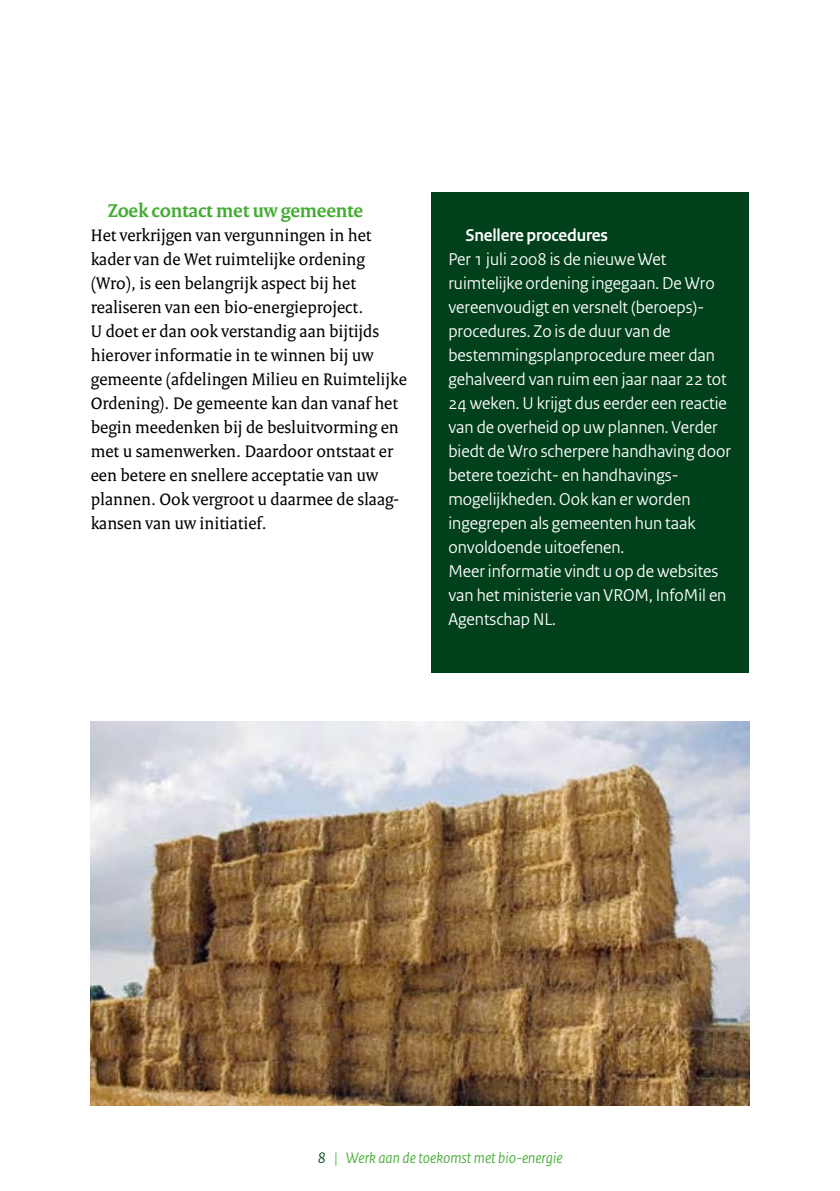
<style>
.page{position:relative;width:840px;height:1191px;background:#fff}
.page>*{position:absolute;margin:0;border:0;box-sizing:border-box;transform-origin:0 0}
.t1{font:700 20px "Rijksoverheid Serif";letter-spacing:-.01em;color:#43ac32}
.t2{font:18px/24px "Rijksoverheid Sans";color:#fff}
.t3{font:18px/24px "Rijksoverheid Serif";color:#000}
.t4{font:700 18px "Rijksoverheid Sans";letter-spacing:-.01em;color:#fff}
.t5{font:italic 16px "Rijksoverheid Sans";color:#43ac32}
.s1{color:#00401a}
</style>
<div class="page">
<div style="left:431px;top:193px;width:317px;height:480px;background:#00401a"></div>
<img style="left:91px;top:721px;width:657px;height:384px">
<p class="t1" style="left:108px;top:198px;width:257px">Zoek contact met uw gemeente</p>
<p class="t3" style="left:91px;top:223px;width:317px">Het verkrijgen van vergunningen in het kader van de Wet ruimtelijke ordening (Wro), is een belangrijk aspect bij het realiseren van een bio-energieproject.<br>U doet er dan ook verstandig aan bijtijds hierover informatie in te winnen bij uw gemeente (afdelingen Milieu en Ruimtelijke Ordening). De gemeente kan dan vanaf het begin meedenken bij de besluitvorming en met u samenwerken. Daardoor ontstaat er een betere en snellere acceptatie van uw plannen. Ook vergroot u daarmee de slaag&shy;kansen van uw initiatief.</p>
<p class="t4" style="left:465px;top:225px;width:144px">Snellere procedures</p>
<p class="t2" style="left:448px;top:247px;width:284px">Per 1 juli 2008 is de nieuwe Wet ruimtelijke ordening ingegaan. De Wro vereenvoudigt en versnelt (beroeps)- procedures. Zo is de duur van de bestemmingsplanprocedure meer dan gehalveerd van ruim een jaar naar 22 tot 24 weken. U krijgt dus eerder een reactie van de overheid op uw plannen. Verder biedt de Wro scherpere handhaving door betere toezicht- en handhavings&shy;mogelijkheden. Ook kan er worden ingegrepen als gemeenten hun taak onvoldoende uitoefenen.<br>Meer informatie vindt u op de websites van het ministerie van VROM, InfoMil en Agentschap NL.</p>
<p class="t5" style="left:317px;top:1149px;width:246px"><span class="s1">8</span> | Werk aan de toekomst met bio-energie</p>
</div>
